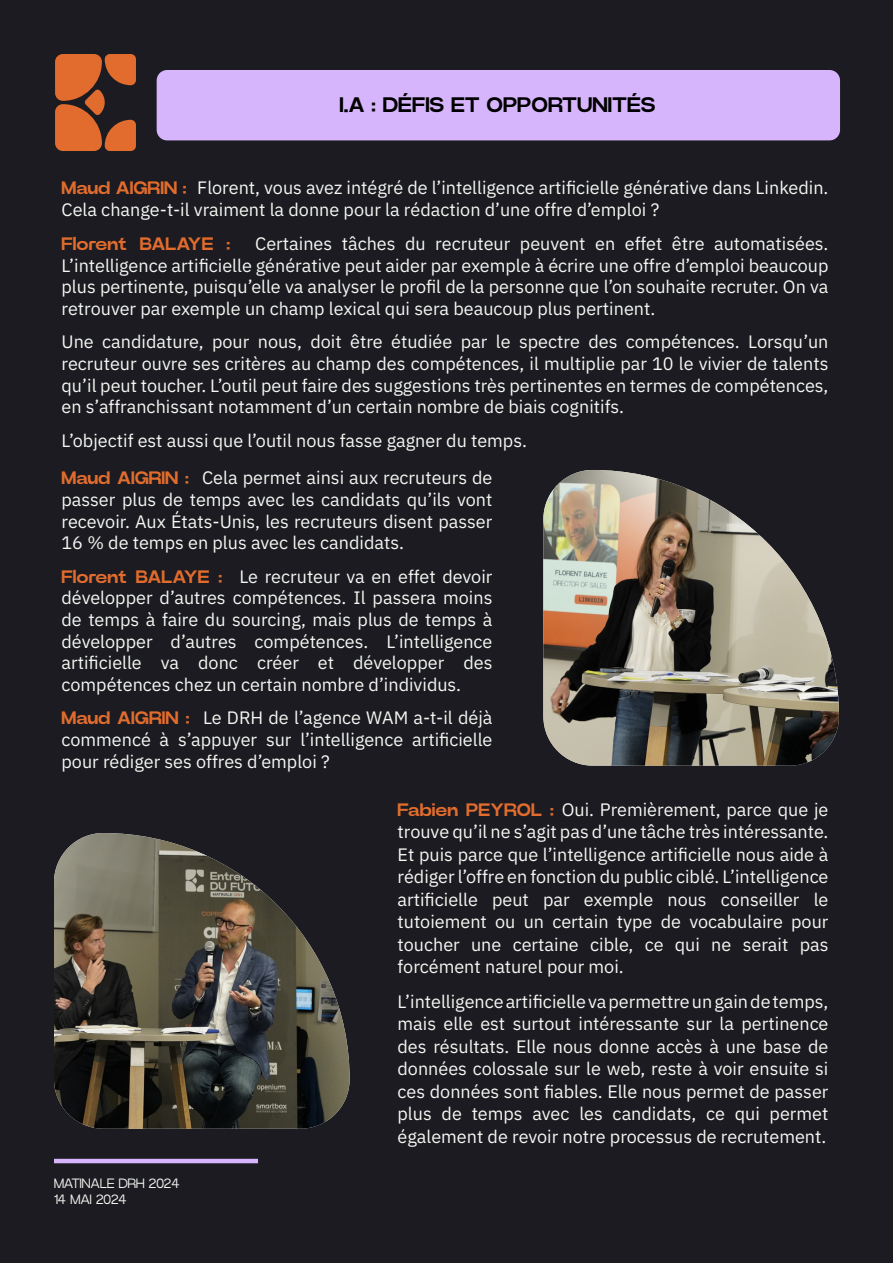
<style>
.page{position:relative;width:893px;height:1263px;background:#1b1b21}
.page>*{position:absolute;margin:0;border:0;box-sizing:border-box;transform-origin:0 0}
.t1{font:700 21px "Power Grotesk";color:#000}
.t2{font:18px/21.6px "Anuphan";color:#f4f7f2;text-align:justify}
.t3{font:18px/22.5px "Anuphan";color:#f5f7f2;text-align:justify}
.t4{font:700 18px "Power Grotesk";color:#e16c2d}
.t5{font:300 13.5px/16.2px "Power Grotesk";color:#f4f7f2}
.s1{font-family:"Power Grotesk";font-weight:700;color:#e16c2d}
</style>
<div class="page">
<hr style="left:54px;top:1159px;width:204px;height:4px;background:#d7b5fc">
<div style="left:157px;top:70px;width:683px;height:70px;background:#d7b5fc;border-radius:10px"></div>
<svg style="left:85px;top:93px;width:20px;height:18px"></svg>
<div style="left:55px;top:54px;width:47px;height:47px;background:#e16c2d;border-radius:8px"></div>
<div style="left:105px;top:54px;width:31px;height:31px;background:#e16c2d;border-radius:5px"></div>
<div style="left:105px;top:120px;width:31px;height:31px;background:#e16c2d;border-radius:5px"></div>
<div style="left:55px;top:104px;width:47px;height:47px;background:#e16c2d;border-radius:8px"></div>
<img style="left:543px;top:470px;width:296px;height:296px;border-radius:49px">
<img style="left:54px;top:833px;width:296px;height:296px;border-radius:49px">
<p class="t1" style="left:340px;top:92px;width:318px">I.A : DÉFIS ET OPPORTUNITÉS</p>
<p class="t2" style="left:62px;top:175px;width:768px;line-height:22.5px"><span class="s1">Maud AIGRIN :</span> Florent, vous avez intégré de l’intelligence artificielle générative dans Linkedin.<br>Cela change-t-il vraiment la donne pour la rédaction d’une offre d’emploi ?</p>
<p class="t4" style="left:62px;top:233px;width:170px">Florent BALAYE :</p>
<p class="t2" style="left:62px;top:231px;width:768px;text-indent:194px">Certaines tâches du recruteur peuvent en effet être automatisées.<br>L’intelligence artificielle générative peut aider par exemple à écrire une offre d’emploi beaucoup plus pertinente, puisqu’elle va analyser le profil de la personne que l’on souhaite recruter. On va retrouver par exemple un champ lexical qui sera beaucoup plus pertinent.</p>
<p class="t2" style="left:62px;top:330px;width:768px">Une candidature, pour nous, doit être étudiée par le spectre des compétences. Lorsqu’un recruteur ouvre ses critères au champ des compétences, il multiplie par 10 le vivier de talents qu’il peut toucher. L’outil peut faire des suggestions très pertinentes en termes de compétences, en s’affranchissant notamment d’un certain nombre de biais cognitifs.</p>
<p class="t2" style="left:62px;top:420px;width:467px;line-height:37.5px">L’objectif est aussi que l’outil nous fasse gagner du temps.<br><span class="s1">Maud AIGRIN :</span> Cela permet ainsi aux recruteurs de</p>
<p class="t2" style="left:62px;top:487px;width:432px">passer plus de temps avec les candidats qu’ils vont recevoir. Aux États-Unis, les recruteurs disent passer 16 % de temps en plus avec les candidats.</p>
<p class="t2" style="left:62px;top:564px;width:432px"><span class="s1">Florent BALAYE :</span> Le recruteur va en effet devoir développer d’autres compétences. Il passera moins de temps à faire du sourcing, mais plus de temps à développer d’autres compétences. L’intelligence artificielle va donc créer et développer des compétences chez un certain nombre d’individus.</p>
<p class="t2" style="left:62px;top:706px;width:432px"><span class="s1">Maud AIGRIN :</span> Le DRH de l’agence WAM a-t-il déjà commencé à s’appuyer sur l’intelligence artificielle pour rédiger ses offres d’emploi ?</p>
<p class="t3" style="left:398px;top:797px;width:432px"><span class="s1">Fabien PEYROL :</span> Oui. Premièrement, parce que je trouve qu’il ne s’agit pas d’une tâche très intéressante.<br>Et puis parce que l’intelligence artificielle nous aide à rédiger l’offre en fonction du public ciblé. L’intelligence artificielle peut par exemple nous conseiller le tutoiement ou un certain type de vocabulaire pour toucher une certaine cible, ce qui ne serait pas forcément naturel pour moi.</p>
<p class="t3" style="left:398px;top:989px;width:432px">L’intelligence artificielle va permettre un gain de temps, mais elle est surtout intéressante sur la pertinence des résultats. Elle nous donne accès à une base de données colossale sur le web, reste à voir ensuite si ces données sont fiables. Elle nous permet de passer plus de temps avec les candidats, ce qui permet également de revoir notre processus de recrutement.</p>
<p class="t5" style="left:54px;top:1175px;width:127px">MATINALE DRH 2024<br>14 MAI 2024</p>
</div>
